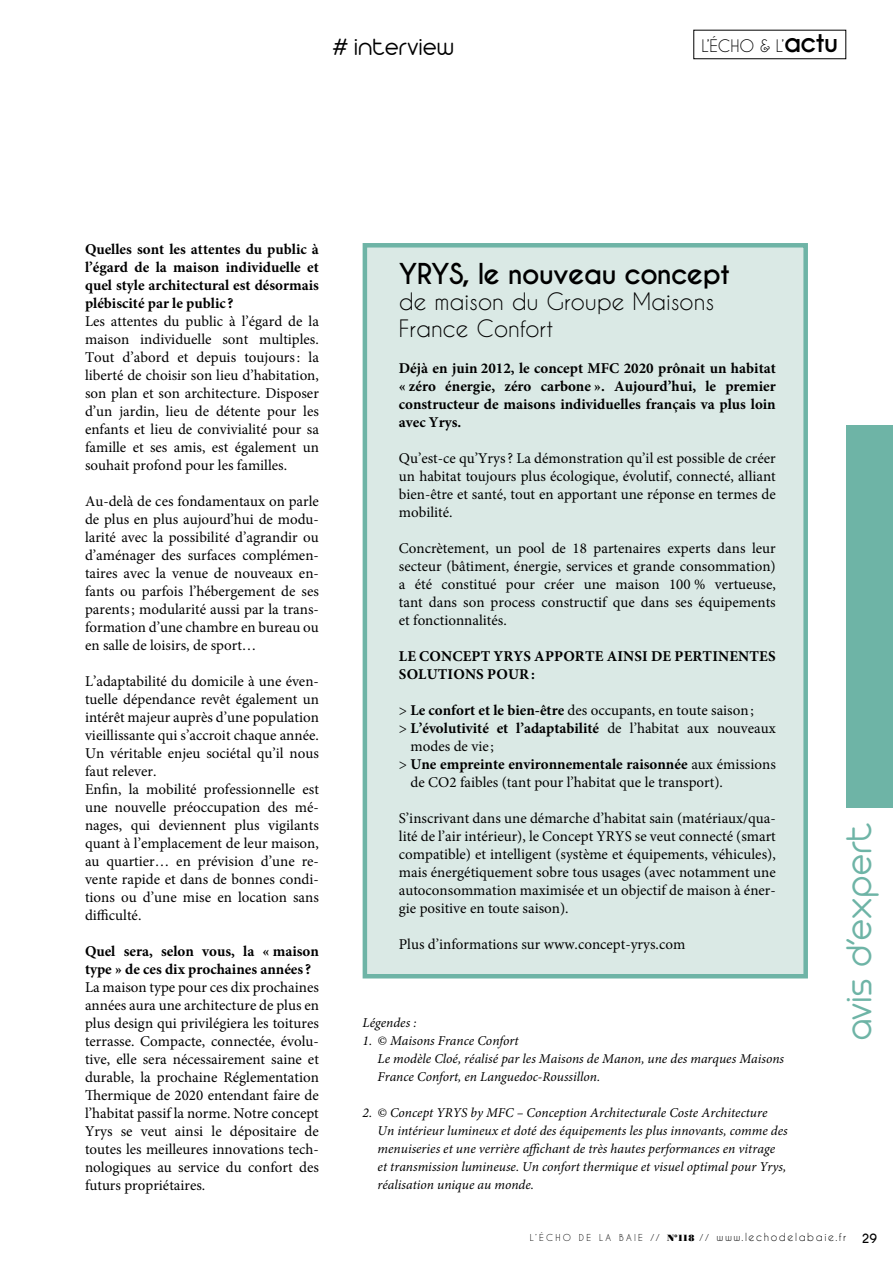
<style>
.page{position:relative;width:893px;height:1263px;background:#fff}
.page>*{position:absolute;margin:0;border:0;box-sizing:border-box;transform-origin:0 0}
.t1{font:300 39.3px "Arista 2.0";letter-spacing:.03em;color:#6eb4a6}
.t2{font:700 27px "Caviar Dreams";letter-spacing:-.03em;color:#000}
.t3{font:300 25.5px "Arista 2.0";letter-spacing:.03em;color:#000}
.t4{font:22.5px/26.2px "Caviar Dreams";color:#000}
.t5{font:16.2px "Caviar Dreams";color:#000}
.t6{font:15px/18px "Minion Pro";color:#000;text-align:justify}
.t7{font:700 15px/18px "Minion Pro";color:#000;text-align:justify}
.t8{font:italic 13.5px/18px "Minion Pro";color:#000}
.t9{font:700 12px "Caviar Dreams";color:#000}
.t10{font:10.5px "Caviar Dreams";letter-spacing:.15em;color:#000}
.t11{font:9px "Caviar Dreams";color:#000}
.s1{font-weight:700;font-size:25.95px}
.s2{font-weight:700}
.s3{font-weight:400}
.s4{font-size:9px}
.s5{font-family:"Poster Bodoni BT";font-size:9px}
</style>
<div class="page">
<div style="left:846px;top:425px;width:47px;height:383px;background:#6eb4a6"></div>
<div style="left:363px;top:243px;width:445px;height:735px;background:#dae9e5;border:4px solid #6eb4a6"></div>
<h3 class="t3" style="left:333px;top:29px;width:123px"># interview</h3>
<p class="t5" style="left:701px;top:36px;width:139px">L’ÉCHO &amp; l’<span class="s1">actu</span></p>
<p class="t7" style="left:85px;top:240px;width:235px">Quelles sont les attentes du public à l’égard de la maison individuelle et quel style architectural est désormais plébiscité par le public ?</p>
<p class="t6" style="left:85px;top:312px;width:235px">Les attentes du public à l’égard de la maison individuelle sont multiples.<br>Tout d’abord et depuis toujours: la liberté de choisir son lieu d’habitation, son plan et son architecture. Disposer d’un jardin, lieu de détente pour les enfants et lieu de convivialité pour sa famille et ses amis, est également un souhait profond pour les familles.</p>
<p class="t6" style="left:85px;top:492px;width:235px">Au-delà de ces fondamentaux on parle de plus en plus aujourd’hui de modu&shy;larité avec la possibilité d’agrandir ou d’aménager des surfaces complémen&shy;taires avec la venue de nouveaux en&shy;fants ou parfois l’hébergement de ses parents; modularité aussi par la trans&shy;formation d’une chambre en bureau ou en salle de loisirs, de sport…</p>
<p class="t6" style="left:85px;top:672px;width:235px;text-align:left">L’adaptabilité du domicile à une éven&shy;tuelle dépendance revêt également un intérêt majeur auprès d’une population vieillissante qui s’accroit chaque année.<br>Un véritable enjeu sociétal qu’il nous faut relever.<br>Enfin, la mobilité professionnelle est une nouvelle préoccupation des mé&shy;nages, qui deviennent plus vigilants quant à l’emplacement de leur maison, au quartier… en prévision d’une re&shy;vente rapide et dans de bonnes condi&shy;tions ou d’une mise en location sans difficulté.</p>
<p class="t7" style="left:85px;top:942px;width:235px">Quel sera, selon vous, la « maison type » de ces dix prochaines années?</p>
<p class="t6" style="left:85px;top:978px;width:235px">La maison type pour ces dix prochaines années aura une architecture de plus en plus design qui privilégiera les toitures terrasse. Compacte, connectée, évolu&shy;tive, elle sera nécessairement saine et durable, la prochaine Réglementation Thermique de 2020 entendant faire de l’habitat passif la norme. Notre concept Yrys se veut ainsi le dépositaire de toutes les meilleures innovations tech&shy;nologiques au service du confort des futurs propriétaires.</p>
<h2 class="t2" style="left:399px;top:257px;width:333px">YRYS, le nouveau concept</h2>
<h3 class="t4" style="left:399px;top:288px;width:317px">de maison du Groupe Maisons<br>France Confort</h3>
<p class="t7" style="left:399px;top:358px;width:378px">Déjà en juin 2012, le concept MFC 2020 prônait un habitat « zéro énergie, zéro carbone ». Aujourd’hui, le premier constructeur de maisons individuelles français va plus loin avec Yrys.</p>
<p class="t6" style="left:399px;top:449px;width:378px">Qu’est-ce qu’Yrys? La démonstration qu’il est possible de créer un habitat toujours plus écologique, évolutif, connecté, alliant bien-être et santé, tout en apportant une réponse en termes de mobilité.</p>
<p class="t6" style="left:399px;top:539px;width:378px">Concrètement, un pool de 18 partenaires experts dans leur secteur (bâtiment, énergie, services et grande consommation) a été constitué pour créer une maison 100 % vertueuse, tant dans son process constructif que dans ses équipements et fonctionnalités.</p>
<p class="t7" style="left:399px;top:646px;width:376px">Le Concept YRYS apporte ainsi de pertinentes solutions pour :</p>
<p class="t6" style="left:399px;top:701px;width:357px">&gt; <span class="s2">Le confort et le bien-être</span> des occupants, en toute saison;</p>
<p class="t7" style="left:399px;top:718px;width:378px"><span class="s3">&gt;</span> L’évolutivité et l’adaptabilité <span class="s3">de l’habitat aux nouveaux</span></p>
<p class="t6" style="left:411px;top:737px;width:85px">modes de vie ;</p>
<p class="t7" style="left:399px;top:754px;width:378px"><span class="s3">&gt;</span> Une empreinte environnementale raisonnée <span class="s3">aux émissions</span></p>
<p class="t6" style="left:411px;top:773px;width:314px">de CO2 faibles (tant pour l’habitat que le transport).</p>
<p class="t6" style="left:399px;top:809px;width:378px">S’inscrivant dans une démarche d’habitat sain (matériaux/qua&shy;lité de l’air intérieur), le Concept YRYS se veut connecté (smart compatible) et intelligent (système et équipements, véhicules), mais énergétiquement sobre tous usages (avec notamment une autoconsommation maximisée et un objectif de maison à éner&shy;gie positive en toute saison).</p>
<p class="t6" style="left:399px;top:935px;width:288px">Plus d’informations sur www.concept-yrys.com</p>
<p class="t8" style="left:363px;top:1014px;width:55px">Légendes :</p>
<p class="t8" style="left:378px;top:1032px;width:408px;text-indent:-15px">1. © Maisons France Confort<br>Le modèle Cloé, réalisé par les Maisons de Manon, une des marques Maisons<br>France Confort, en Languedoc-Roussillon.</p>
<p class="t8" style="left:378px;top:1104px;width:412px;text-indent:-15px">2. © Concept YRYS by MFC – Conception Architecturale Coste Architecture<br>Un intérieur lumineux et doté des équipements les plus innovants, comme des menuiseries et une verrière affichant de très hautes performances en vitrage et transmission lumineuse. Un confort thermique et visuel optimal pour Yrys, réalisation unique au monde.</p>
<h1 class="t1" style="left:831px;top:1040px;width:219px;rotate:-90deg">avis d’expert</h1>
<p class="t11" style="left:530px;top:1232px;width:18px">L’écho</p>
<p class="t10" style="left:579px;top:1231px;width:269px"><span class="s4">de l a baie //</span> <span class="s5">N°118</span> <span class="s4">//</span> www.lechodelabaie.fr</p>
<p class="t9" style="left:862px;top:1231px;width:17px">29</p>
</div>
